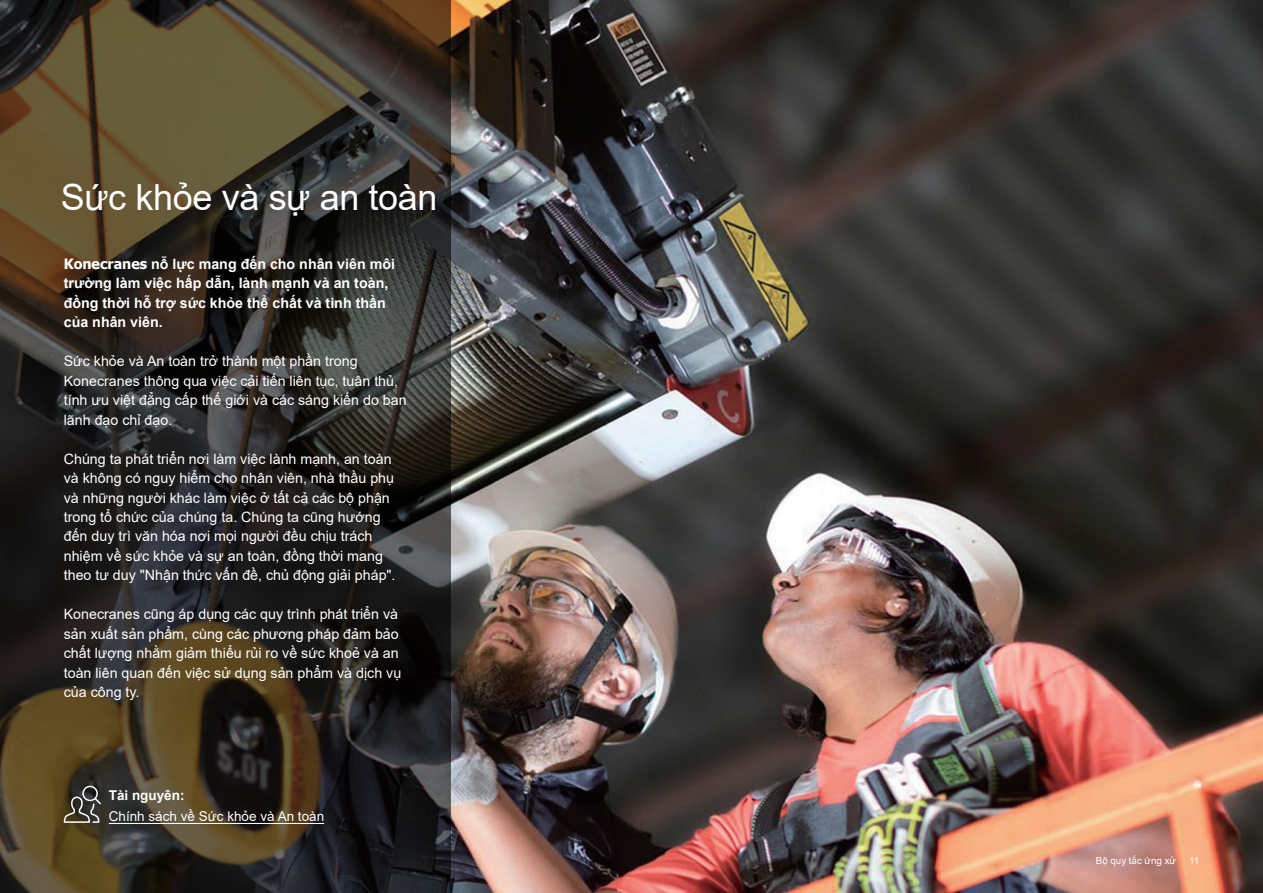
<style>
.page{position:relative;width:1263px;height:893px;background:#fff}
.page>*{position:absolute;margin:0;border:0;box-sizing:border-box;transform-origin:0 0}
.t1{font:36px "Arial";letter-spacing:-.01em;color:#fff}
.t2{font:14.25px/19.5px "Arial";color:#fff}
.t3{font:700 14.25px/19.5px "Arial";color:#fff}
.t4{font:13.5px "Arial";color:#fff}
.t5{font:700 13.5px "Arial";color:#fff}
.t6{font:9.75px "Arial";color:#fff}
.s1{font-family:"Tahoma"}
</style>
<div class="page">
<img style="left:451px;top:0;width:812px;height:893px">
<svg style="left:0;top:0;width:451px;height:893px;background:#363026"></svg>
<hr style="left:109px;top:823px;width:215px;height:1px;background:#fff">
<svg style="left:64px;top:786px;width:37px;height:37px"></svg>
<h1 class="t1" style="left:61px;top:173px;width:378px">Sức khỏe và sự an toàn</h1>
<p class="t3" style="left:64px;top:254px;width:333px"><span class="s1">Konecranes</span> nỗ lực mang đến cho nhân viên môi trường làm việc hấp dẫn, lành mạnh và an toàn, đồng thời hỗ trợ sức khỏe thể chất và tinh thần của nhân viên.</p>
<p class="t2" style="left:64px;top:351px;width:344px">Sức khỏe và An toàn trở thành một phần trong Konecranes thông qua việc cải tiến liên tục, tuân thủ, tính ưu việt đẳng cấp thế giới và các sáng kiến do ban lãnh đạo chỉ đạo.</p>
<p class="t2" style="left:64px;top:449px;width:333px">Chúng ta phát triển nơi làm việc lành mạnh, an toàn và không có nguy hiểm cho nhân viên, nhà thầu phụ và những người khác làm việc ở tất cả các bộ phận trong tổ chức của chúng ta. Chúng ta cũng hướng đến duy trì văn hóa nơi mọi người đều chịu trách nhiệm về sức khỏe và sự an toàn, đồng thời mang theo tư duy "Nhận thức vấn đề, chủ động giải pháp".</p>
<p class="t2" style="left:64px;top:605px;width:339px">Konecranes cũng áp dụng các quy trình phát triển và sản xuất sản phẩm, cùng các phương pháp đảm bảo chất lượng nhằm giảm thiểu rủi ro về sức khoẻ và an toàn liên quan đến việc sử dụng sản phẩm và dịch vụ của công ty.</p>
<p class="t5" style="left:109px;top:786px;width:77px">Tài nguyên:</p>
<p class="t4" style="left:109px;top:807px;width:217px">Chính sách về Sức khỏe và An toàn</p>
<p class="t6" style="left:1096px;top:853px;width:82px">Bộ quy tắc ứng xử</p>
<p class="t6" style="left:1189px;top:853px;width:12px">11</p>
</div>
